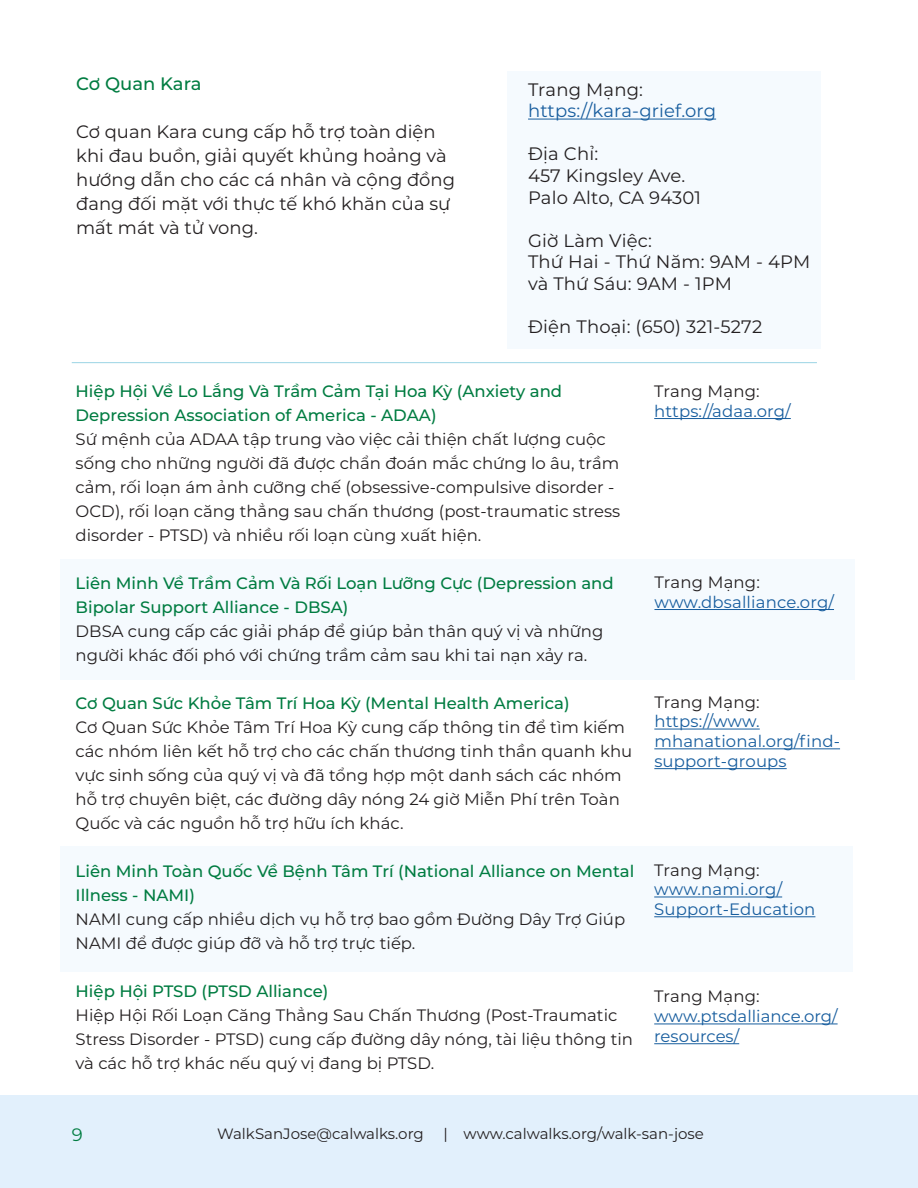
<style>
.page{position:relative;width:918px;height:1188px;background:#fff}
.page>*{position:absolute;margin:0;border:0;box-sizing:border-box;transform-origin:0 0}
.WSJ_Body_Montserrat{font:18px/24px "Montserrat";color:#231f20}
.WSJ_Body_Montserrat-2{font:18px "Montserrat";letter-spacing:.01em;color:#175d9e}
.WSJ_Body_Montserrat-3{font:500 18px "Montserrat";color:#007c41}
.WSJ_Body_Montserrat-4{font:18px "Montserrat";color:#007c41}
.WSJ_Body_Montserrat-5{font:16.5px/24px "Montserrat";color:#231f20}
.Org_Name{font:500 16.5px/24px "Montserrat";color:#007c41}
.WSJ_Body_Montserrat-6{font:16.5px/19.8px "Montserrat";letter-spacing:.01em;color:#175d9e}
.WSJ_Body_Montserrat-7{font:500 16.5px/24px "Montserrat";color:#007c41}
.t1{font:15px "Montserrat";color:#231f20}
</style>
<div class="page">
<div style="left:0;top:1095px;width:918px;height:93px;background:#e2f0fc"></div>
<div style="left:60px;top:846px;width:793px;height:126px;background:#f5fafe"></div>
<div style="left:508px;top:71px;width:313px;height:278px;background:#f5fafe"></div>
<hr style="left:528px;top:119px;width:188px;height:1px;background:#175d9e">
<hr style="left:72px;top:362px;width:745px;height:1px;background:#9bd4e4">
<div style="left:60px;top:559px;width:795px;height:121px;background:#f5fafe"></div>
<hr style="left:654px;top:418px;width:137px;height:1px;background:#175d9e">
<hr style="left:654px;top:609px;width:180px;height:1px;background:#175d9e">
<hr style="left:654px;top:729px;width:106px;height:1px;background:#175d9e">
<hr style="left:654px;top:748px;width:186px;height:1px;background:#175d9e">
<hr style="left:654px;top:768px;width:133px;height:1px;background:#175d9e">
<hr style="left:654px;top:897px;width:128px;height:1px;background:#175d9e">
<hr style="left:654px;top:916px;width:161px;height:1px;background:#175d9e">
<hr style="left:654px;top:1024px;width:184px;height:1px;background:#175d9e">
<hr style="left:654px;top:1043px;width:85px;height:1px;background:#175d9e">
<p class="WSJ_Body_Montserrat-3" style="left:76px;top:71px;width:127px">Cơ Quan Kara</p>
<p class="WSJ_Body_Montserrat" style="left:76px;top:119px;width:380px">Cơ quan Kara cung cấp hỗ trợ toàn diện khi đau buồn, giải quyết khủng hoảng và hướng dẫn cho các cá nhân và cộng đồng đang đối mặt với thực tế khó khăn của sự mất mát và tử vong.</p>
<p class="WSJ_Body_Montserrat" style="left:528px;top:77px;width:117px">Trang Mạng:</p>
<p class="WSJ_Body_Montserrat-2" style="left:528px;top:99px;width:190px">https://kara-grief.org</p>
<p class="WSJ_Body_Montserrat" style="left:528px;top:141px;width:72px">Địa Chỉ:</p>
<p class="WSJ_Body_Montserrat" style="left:528px;top:163px;width:159px">457 Kingsley Ave.</p>
<p class="WSJ_Body_Montserrat" style="left:528px;top:185px;width:175px">Palo Alto, CA 94301</p>
<p class="WSJ_Body_Montserrat" style="left:528px;top:228px;width:126px">Giờ Làm Việc:</p>
<p class="WSJ_Body_Montserrat" style="left:528px;top:251px;width:284px;line-height:21.6px">Thứ Hai - Thứ Năm: 9AM - 4PM và Thứ Sáu: 9AM - 1PM</p>
<p class="WSJ_Body_Montserrat" style="left:528px;top:314px;width:236px">Điện Thoại: (650) 321-5272</p>
<p class="WSJ_Body_Montserrat-7" style="left:76px;top:378px;width:488px">Hiệp Hội Về Lo Lắng Và Trầm Cảm Tại Hoa Kỳ (Anxiety and<br>Depression Association of America - ADAA)</p>
<p class="WSJ_Body_Montserrat-5" style="left:76px;top:426px;width:546px">Sứ mệnh của ADAA tập trung vào việc cải thiện chất lượng cuộc sống cho những người đã được chẩn đoán mắc chứng lo âu, trầm cảm, rối loạn ám ảnh cưỡng chế (obsessive-compulsive disorder - OCD), rối loạn căng thẳng sau chấn thương (post-traumatic stress disorder - PTSD) và nhiều rối loạn cùng xuất hiện.</p>
<p class="Org_Name" style="left:76px;top:570px;width:540px">Liên Minh Về Trầm Cảm Và Rối Loạn Lưỡng Cực (Depression and<br>Bipolar Support Alliance - DBSA)</p>
<p class="WSJ_Body_Montserrat-5" style="left:76px;top:618px;width:529px">DBSA cung cấp các giải pháp để giúp bản thân quý vị và những người khác đối phó với chứng trầm cảm sau khi tai nạn xảy ra.</p>
<p class="Org_Name" style="left:76px;top:690px;width:496px">Cơ Quan Sức Khỏe Tâm Trí Hoa Kỳ (Mental Health America)</p>
<p class="WSJ_Body_Montserrat-5" style="left:76px;top:714px;width:558px">Cơ Quan Sức Khỏe Tâm Trí Hoa Kỳ cung cấp thông tin để tìm kiếm các nhóm liên kết hỗ trợ cho các chấn thương tinh thần quanh khu vực sinh sống của quý vị và đã tổng hợp một danh sách các nhóm hỗ trợ chuyên biệt, các đường dây nóng 24 giờ Miễn Phí trên Toàn Quốc và các nguồn hỗ trợ hữu ích khác.</p>
<p class="Org_Name" style="left:76px;top:858px;width:560px">Liên Minh Toàn Quốc Về Bệnh Tâm Trí (National Alliance on Mental<br>Illness - NAMI)</p>
<p class="WSJ_Body_Montserrat-5" style="left:76px;top:906px;width:551px">NAMI cung cấp nhiều dịch vụ hỗ trợ bao gồm Đường Dây Trợ Giúp<br>NAMI để được giúp đỡ và hỗ trợ trực tiếp.</p>
<p class="Org_Name" style="left:76px;top:978px;width:254px">Hiệp Hội PTSD (PTSD Alliance)</p>
<p class="WSJ_Body_Montserrat-5" style="left:76px;top:1002px;width:559px">Hiệp Hội Rối Loạn Căng Thẳng Sau Chấn Thương (Post-Traumatic<br>Stress Disorder - PTSD) cung cấp đường dây nóng, tài liệu thông tin và các hỗ trợ khác nếu quý vị đang bị PTSD.</p>
<p class="WSJ_Body_Montserrat-5" style="left:654px;top:379px;width:107px">Trang Mạng:</p>
<p class="WSJ_Body_Montserrat-6" style="left:654px;top:401px;width:138px">https://adaa.org/</p>
<p class="WSJ_Body_Montserrat-5" style="left:654px;top:570px;width:107px">Trang Mạng:</p>
<p class="WSJ_Body_Montserrat-6" style="left:654px;top:592px;width:181px">www.dbsalliance.org/</p>
<p class="WSJ_Body_Montserrat-5" style="left:654px;top:689px;width:107px">Trang Mạng:</p>
<p class="WSJ_Body_Montserrat-6" style="left:654px;top:711px;width:187px">https://www. mhanational.org/find&shy;support-groups</p>
<p class="WSJ_Body_Montserrat-5" style="left:654px;top:857px;width:107px">Trang Mạng:</p>
<p class="WSJ_Body_Montserrat-6" style="left:654px;top:879px;width:163px">www.nami.org/<br>Support-Education</p>
<p class="WSJ_Body_Montserrat-5" style="left:654px;top:984px;width:107px">Trang Mạng:</p>
<p class="WSJ_Body_Montserrat-6" style="left:654px;top:1006px;width:185px">www.ptsdalliance.org/ resources/</p>
<p class="WSJ_Body_Montserrat-4" style="left:72px;top:1123px;width:12px">9</p>
<p class="t1" style="left:217px;top:1124px;width:208px">WalkSanJose@calwalks.org</p>
<p class="t1" style="left:443px;top:1124px;width:262px">| www.calwalks.org/walk-san-jose</p>
</div>
